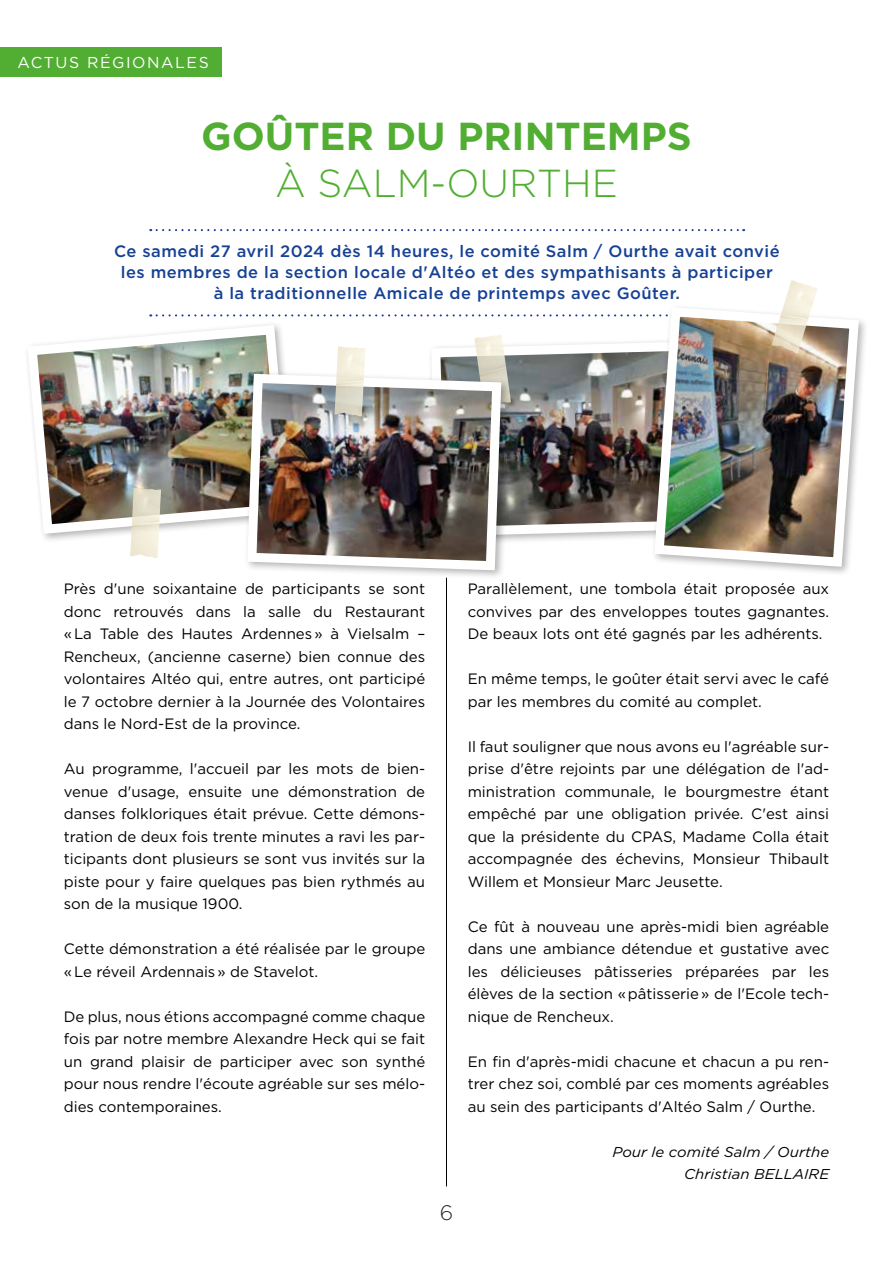
<style>
.page{position:relative;width:893px;height:1263px;background:#fff}
.page>*{position:absolute;margin:0;border:0;box-sizing:border-box;transform-origin:0 0}
.t1{font:700 39px "Gotham";color:#52ae32}
.t2{font:300 39px "Gotham";color:#52ae32}
.t3{font:300 21px "Gotham";color:#282827}
.t4{font:500 16.5px/21px "Gotham";letter-spacing:.03em;color:#164194;text-align:center}
.t5{font:15.75px "Gotham";letter-spacing:.1em;color:#fff}
.t6{font:15px/22.5px "Gotham";color:#000;text-align:justify}
.t7{font:italic 14.25px/22.5px "Gotham";color:#000;text-align:right;scale:1.05 1}
</style>
<div class="page">
<div style="left:0;top:47px;width:222px;height:30px;background:#52ae32"></div>
<svg style="left:157px;top:229px;width:587px;height:2px"></svg>
<svg style="left:157px;top:314px;width:492px;height:2px"></svg>
<hr style="left:446px;top:578px;width:1px;height:608px;background:#000">
<img style="left:27px;top:324px;width:257px;height:215px">
<img style="left:431px;top:341px;width:219px;height:200px">
<img style="left:650px;top:307px;width:214px;height:265px">
<svg style="left:130px;top:488px;width:31px;height:70px;background:#e6e2d1"></svg>
<svg style="left:771px;top:280px;width:48px;height:76px"></svg>
<svg style="left:474px;top:334px;width:37px;height:36px"></svg>
<div style="left:243px;top:370px;width:268px;height:210px;background:#000;opacity:.3"></div>
<img style="left:243px;top:369px;width:263px;height:206px">
<svg style="left:334px;top:346px;width:31px;height:70px;background:#e3e0d1"></svg>
<p class="t5" style="left:17px;top:52px;width:193px">ACTUS RÉGIONALES</p>
<h1 class="t1" style="left:201px;top:111px;width:492px">GOÛTER DU PRINTEMPS</h1>
<h1 class="t2" style="left:275px;top:158px;width:344px">À SALM-OURTHE</h1>
<p class="t4" style="left:114px;top:240px;width:667px">Ce samedi 27 avril 2024 dès 14 heures, le comité Salm / Ourthe avait convié les membres de la section locale d'Altéo et des sympathisants à participer à la traditionnelle Amicale de printemps avec Goûter.</p>
<p class="t6" style="left:64px;top:577px;width:363px">Près d'une soixantaine de participants se sont donc retrouvés dans la salle du Restaurant « La Table des Hautes Ardennes » à Vielsalm – Rencheux, (ancienne caserne) bien connue des volontaires Altéo qui, entre autres, ont participé le 7 octobre dernier à la Journée des Volontaires dans le Nord-Est de la province.</p>
<p class="t6" style="left:64px;top:757px;width:363px">Au programme, l'accueil par les mots de bien&shy;venue d'usage, ensuite une démonstration de danses folkloriques était prévue. Cette démons&shy;tration de deux fois trente minutes a ravi les par&shy;ticipants dont plusieurs se sont vus invités sur la piste pour y faire quelques pas bien rythmés au son de la musique 1900.</p>
<p class="t6" style="left:64px;top:937px;width:363px">Cette démonstration a été réalisée par le groupe « Le réveil Ardennais » de Stavelot.</p>
<p class="t6" style="left:64px;top:1005px;width:363px">De plus, nous étions accompagné comme chaque fois par notre membre Alexandre Heck qui se fait un grand plaisir de participer avec son synthé pour nous rendre l'écoute agréable sur ses mélo&shy;dies contemporaines.</p>
<h2 class="t3" style="left:440px;top:1199px;width:15px">6</h2>
<p class="t6" style="left:468px;top:577px;width:363px">Parallèlement, une tombola était proposée aux convives par des enveloppes toutes gagnantes.<br>De beaux lots ont été gagnés par les adhérents.</p>
<p class="t6" style="left:468px;top:667px;width:363px">En même temps, le goûter était servi avec le café par les membres du comité au complet.</p>
<p class="t6" style="left:468px;top:735px;width:363px">Il faut souligner que nous avons eu l'agréable sur&shy;prise d'être rejoints par une délégation de l'ad&shy;ministration communale, le bourgmestre étant empêché par une obligation privée. C'est ainsi que la présidente du CPAS, Madame Colla était accompagnée des échevins, Monsieur Thibault Willem et Monsieur Marc Jeusette.</p>
<p class="t6" style="left:468px;top:915px;width:363px">Ce fût à nouveau une après-midi bien agréable dans une ambiance détendue et gustative avec les délicieuses pâtisseries préparées par les élèves de la section « pâtisserie » de l'Ecole tech&shy;nique de Rencheux.</p>
<p class="t6" style="left:468px;top:1050px;width:363px">En fin d'après-midi chacune et chacun a pu ren&shy;trer chez soi, comblé par ces moments agréables au sein des participants d'Altéo Salm / Ourthe.</p>
<p class="t7" style="left:612px;top:1140px;width:208px">Pour le comité Salm / Ourthe<br>Christian BELLAIRE</p>
</div>
